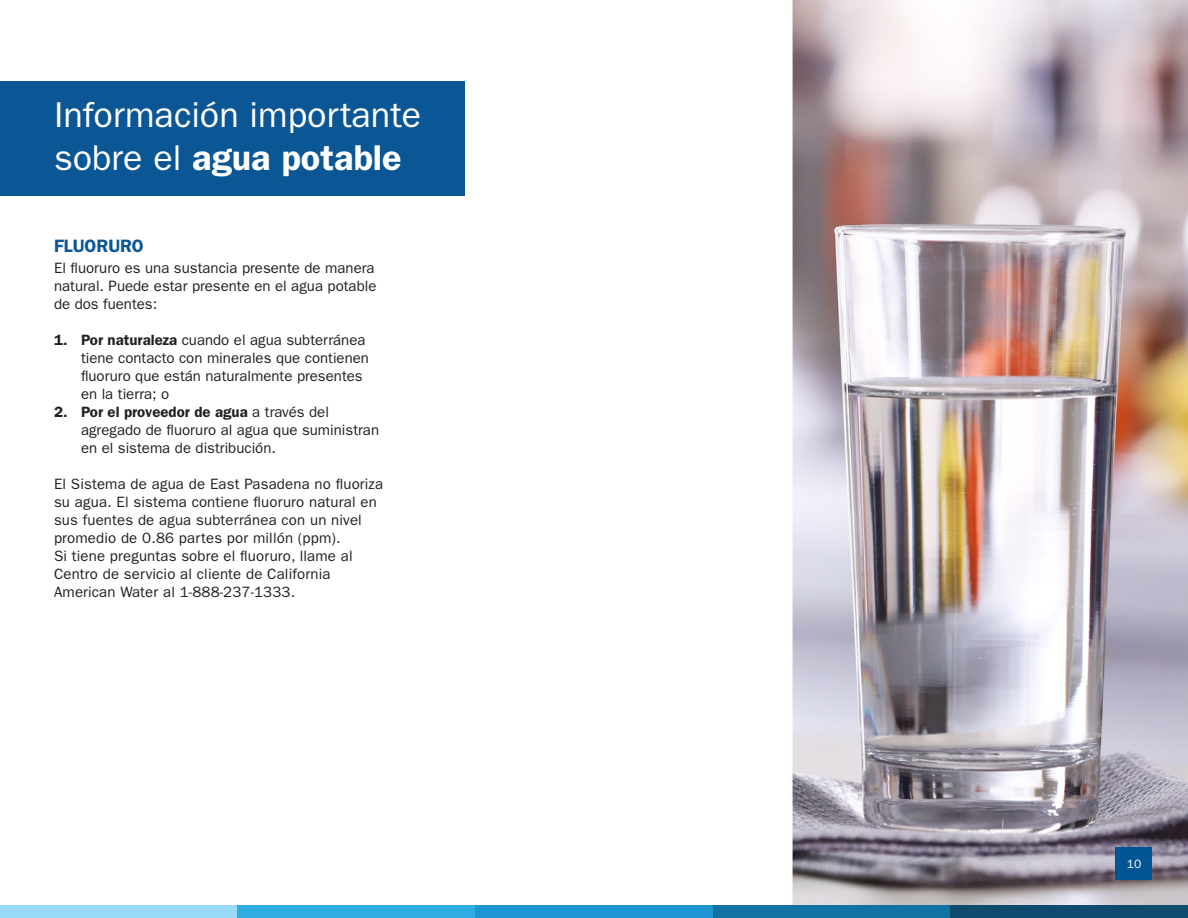
<style>
.page{position:relative;width:1188px;height:918px;background:#fff}
.page>*{position:absolute;margin:0;border:0;box-sizing:border-box;transform-origin:0 0}
.t1{font:36px/43.2px "ITC Franklin Gothic Std";color:#fff}
.Subhead{font:600 18px "ITC Franklin Gothic Std";color:#0b5795}
.Body_Copy{font:15px/18px "ITC Franklin Gothic Std";color:#231f20}
.t2{font:12.15px "ITC Franklin Gothic Std";color:#fff}
.s1{font-weight:600}
</style>
<div class="page">
<img style="left:792px;top:1px;width:396px;height:904px">
<div style="left:0;top:905px;width:238px;height:13px;background:#99dbf8"></div>
<div style="left:238px;top:905px;width:237px;height:13px;background:#2face2"></div>
<div style="left:475px;top:905px;width:238px;height:13px;background:#1e96d3"></div>
<div style="left:713px;top:905px;width:237px;height:13px;background:#1372a4"></div>
<div style="left:950px;top:905px;width:238px;height:13px;background:#0e4b6e"></div>
<div style="left:1116px;top:848px;width:36px;height:32px;background:#005594"></div>
<div style="left:0;top:81px;width:464px;height:114px;background:#0b5795"></div>
<p class="t1" style="left:54px;top:93px;width:369px">Información importante sobre el <span class="s1">agua potable</span></p>
<p class="Subhead" style="left:54px;top:235px;width:91px">FLUORURO</p>
<p class="Body_Copy" style="left:54px;top:259px;width:324px">El fluoruro es una sustancia presente de manera natural. Puede estar presente en el agua potable de dos fuentes:</p>
<p class="Body_Copy" style="left:81px;top:331px;width:290px;text-indent:-27px"><span class="s1">1. Por naturaleza</span> cuando el agua subterránea tiene contacto con minerales que contienen fluoruro que están naturalmente presentes en la tierra; o</p>
<p class="Body_Copy" style="left:81px;top:403px;width:300px;text-indent:-27px"><span class="s1">2. Por el proveedor de agua</span> a través del agregado de fluoruro al agua que suministran en el sistema de distribución.</p>
<p class="Body_Copy" style="left:54px;top:475px;width:331px">El Sistema de agua de East Pasadena no fluoriza su agua. El sistema contiene fluoruro natural en sus fuentes de agua subterránea con un nivel promedio de 0.86 partes por millón (ppm).<br>Si tiene preguntas sobre el fluoruro, llame al Centro de servicio al cliente de California American Water al 1-888-237-1333.</p>
<p class="t2" style="left:1127px;top:857px;width:16px">10</p>
</div>
